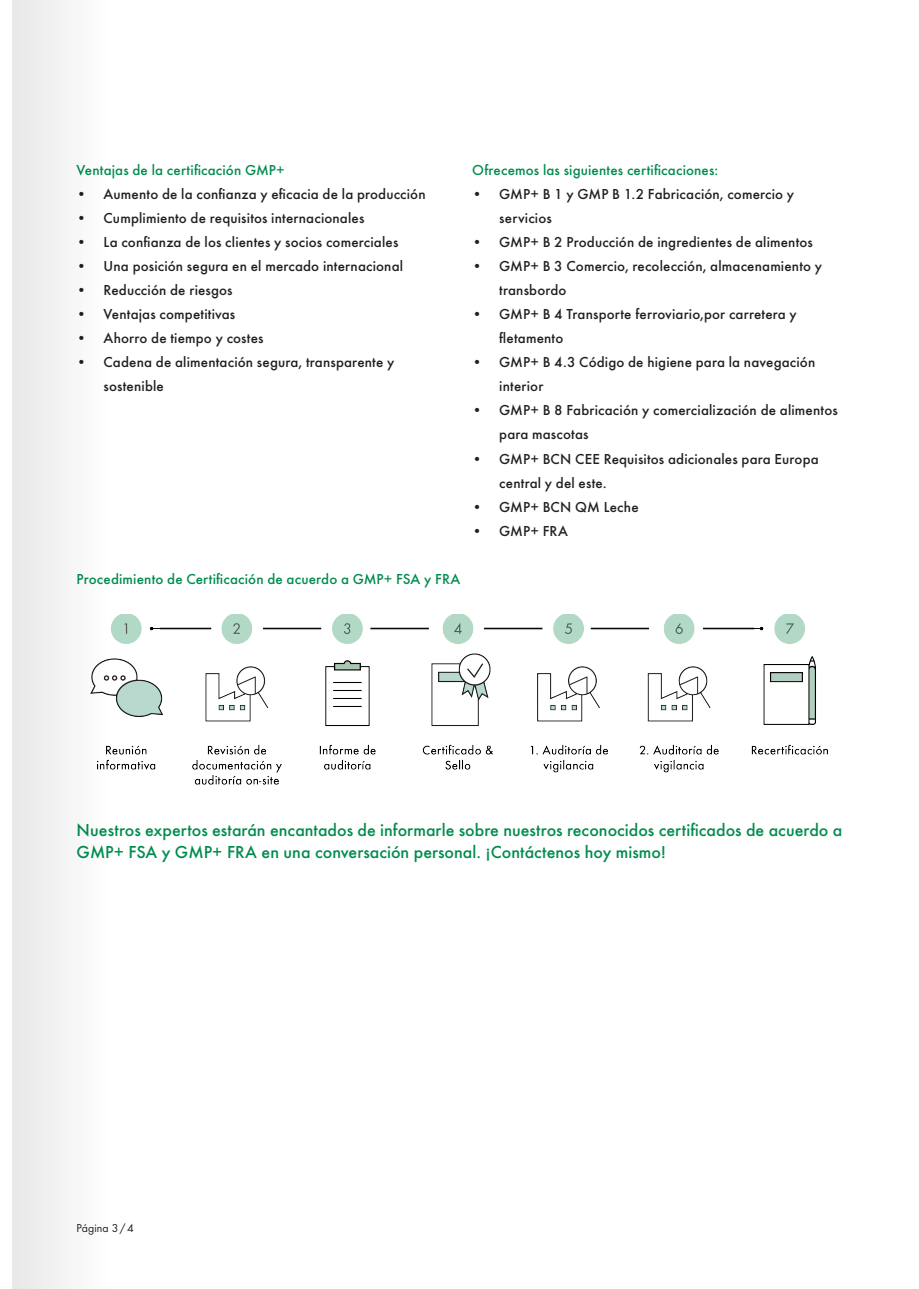
<style>
.page{position:relative;width:919px;height:1289px;background:#fff}
.page>*{position:absolute;margin:0;border:0;box-sizing:border-box;transform-origin:0 0}
.Contact__Information{font:500 18px/21.6px "Futura";color:#008c4e}
.t1{font:500 15px/24px "Futura";letter-spacing:.01em;color:#231f20}
.zwischenüberschrift{font:500 15px "Futura";letter-spacing:.01em;color:#008c4e}
.stichpunkt{font:500 15px "Futura";letter-spacing:.01em;color:#008c4e}
.t2{font:12px "Futura Boo";letter-spacing:.01em;color:#231f20}
</style>
<div class="page">
<img style="left:109px;top:614px;width:719px;height:171px">
<div style="left:13px;top:0;width:96px;height:1288px;background:#f3f3f3"></div>
<p class="zwischenüberschrift" style="left:77px;top:161px;width:210px">Ventajas de la certificación GMP+</p>
<p class="t1" style="left:77px;top:182px;width:350px">• Aumento de la confianza y eficacia de la producción</p>
<p class="t1" style="left:77px;top:206px;width:289px">• Cumplimiento de requisitos internacionales</p>
<p class="t1" style="left:77px;top:230px;width:323px">• La confianza de los clientes y socios comerciales</p>
<p class="t1" style="left:77px;top:254px;width:328px">• Una posición segura en el mercado internacional</p>
<p class="t1" style="left:77px;top:278px;width:158px">• Reducción de riesgos</p>
<p class="t1" style="left:77px;top:302px;width:160px">• Ventajas competitivas</p>
<p class="t1" style="left:77px;top:326px;width:188px">• Ahorro de tiempo y costes</p>
<p class="t1" style="left:104px;top:350px;width:292px;text-indent:-27px">• Cadena de alimentación segura, transparente y sostenible</p>
<p class="stichpunkt" style="left:472px;top:161px;width:247px">Ofrecemos las siguientes certificaciones:</p>
<p class="t1" style="left:499px;top:182px;width:296px;text-indent:-27px">• GMP+ B 1 y GMP B 1.2 Fabricación, comercio y servicios</p>
<p class="t1" style="left:472px;top:230px;width:342px">• GMP+ B 2 Producción de ingredientes de alimentos</p>
<p class="t1" style="left:499px;top:254px;width:324px;text-indent:-27px">• GMP+ B 3 Comercio, recolección, almacenamiento y transbordo</p>
<p class="t1" style="left:499px;top:302px;width:299px;text-indent:-27px">• GMP+ B 4 Transporte ferroviario,por carretera y fletamento</p>
<p class="t1" style="left:499px;top:350px;width:317px;text-indent:-27px">• GMP+ B 4.3 Código de higiene para la navegación interior</p>
<p class="t1" style="left:499px;top:398px;width:340px;text-indent:-27px">• GMP+ B 8 Fabricación y comercialización de alimentos para mascotas</p>
<p class="t1" style="left:499px;top:446px;width:321px;text-indent:-27px">• GMP+ BCN CEE Requisitos adicionales para Europa central y del este.</p>
<p class="t1" style="left:472px;top:494px;width:168px">• GMP+ BCN QM Leche</p>
<p class="t1" style="left:472px;top:518px;width:97px">• GMP+ FRA</p>
<p class="zwischenüberschrift" style="left:77px;top:569px;width:385px">Procedimiento de Certificación de acuerdo a GMP+ FSA y FRA</p>
<p class="Contact__Information" style="left:77px;top:819px;width:767px">Nuestros expertos estarán encantados de informarle sobre nuestros reconocidos certificados de acuerdo a<br>GMP+ FSA y GMP+ FRA en una conversación personal. ¡Contáctenos hoy mismo!</p>
<p class="t2" style="left:77px;top:1220px;width:59px">Página 3 / 4</p>
</div>
